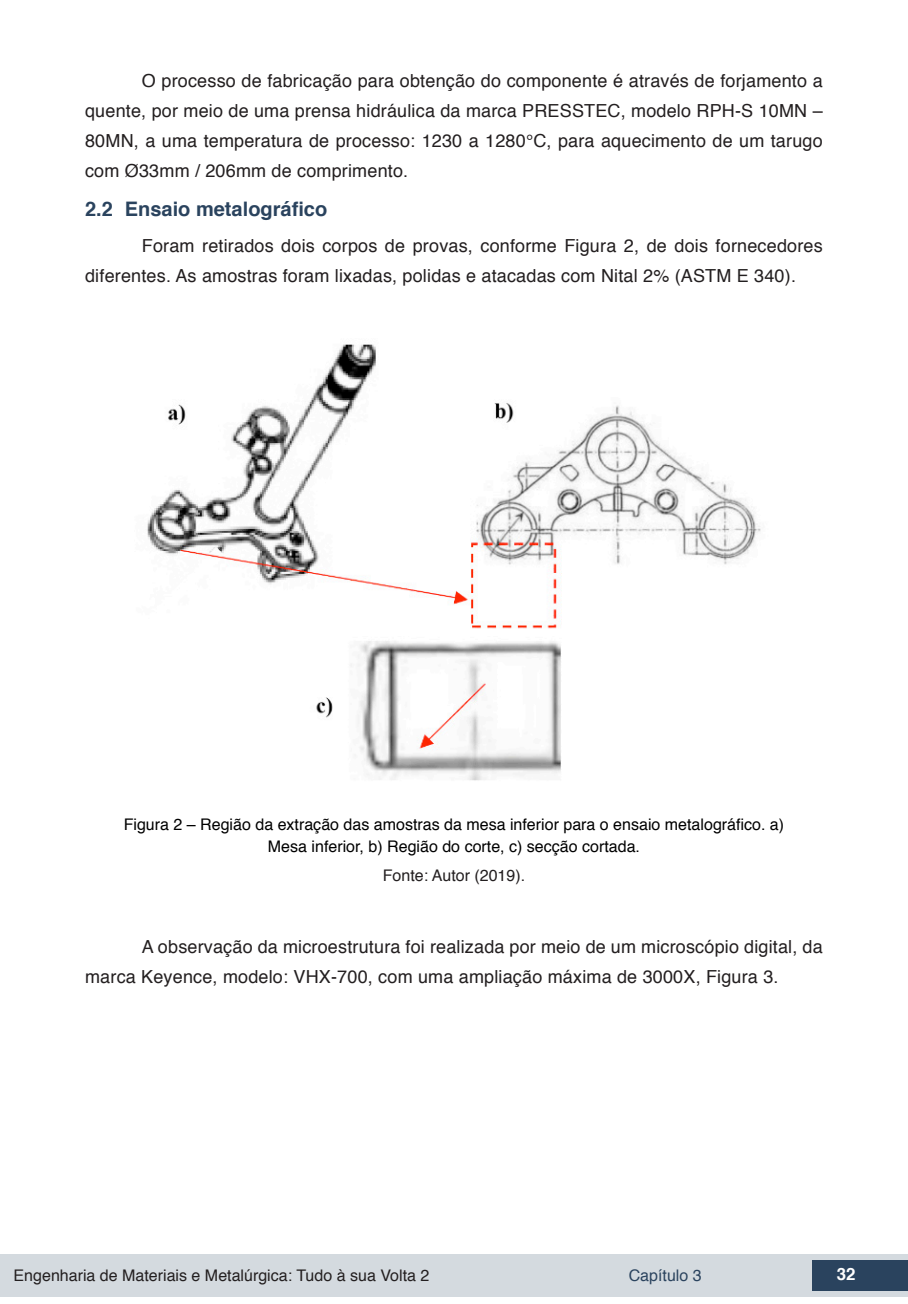
<style>
.page{position:relative;width:908px;height:1304px;background:#fff}
.page>*{position:absolute;margin:0;border:0;box-sizing:border-box;transform-origin:0 0}
.t1{font:700 20px "Helvetica";color:#2a435e}
.txt{font:18px/30px "Helvetica";letter-spacing:.01em;color:#231f20}
.t2{font:700 16.8px "Helvetica";color:#fff}
.info_tab_graf_imag{font:16px/22px "Helvetica";color:#000;text-align:center}
.fonte_tab_gra_imag{font:16px "Helvetica";color:#231f20}
.t3{font:16px "Helvetica";color:#2a435e}
</style>
<div class="page">
<div style="left:0;top:1254px;width:906px;height:43px;background:#d4dadf"></div>
<div style="left:812px;top:1261px;width:95px;height:30px;background:#2a435e"></div>
<img style="left:147px;top:344px;width:614px;height:437px">
<p class="txt" style="left:85px;top:66px;width:738px;text-align:justify;text-indent:57px">O processo de fabricação para obtenção do componente é através de forjamento a quente, por meio de uma prensa hidráulica da marca PRESSTEC, modelo RPH-S 10MN – 80MN, a uma temperatura de processo: 1230 a 1280°C, para aquecimento de um tarugo com Ø33mm / 206mm de comprimento.</p>
<p class="t1" style="left:85px;top:193px;width:243px">2.2 Ensaio metalográfico</p>
<p class="txt" style="left:85px;top:231px;width:738px;text-indent:57px">Foram retirados dois corpos de provas, conforme Figura 2, de dois fornecedores diferentes. As amostras foram lixadas, polidas e atacadas com Nital 2% (ASTM E 340).</p>
<p class="info_tab_graf_imag" style="left:124px;top:814px;width:661px">Figura 2 – Região da extração das amostras da mesa inferior para o ensaio metalográfico. a)<br>Mesa inferior, b) Região do corte, c) secção cortada.</p>
<p class="fonte_tab_gra_imag" style="left:382px;top:863px;width:144px">Fonte: Autor (2019).</p>
<p class="txt" style="left:85px;top:932px;width:738px;text-indent:57px">A observação da microestrutura foi realizada por meio de um microscópio digital, da marca Keyence, modelo: VHX-700, com uma ampliação máxima de 3000X, Figura 3.</p>
<p class="fonte_tab_gra_imag" style="left:14px;top:1263px;width:417px">Engenharia de Materiais e Metalúrgica: Tudo à sua Volta 2</p>
<p class="t3" style="left:628px;top:1263px;width:74px">Capítulo 3</p>
<p class="t2" style="left:836px;top:1261px;width:20px">32</p>
</div>
